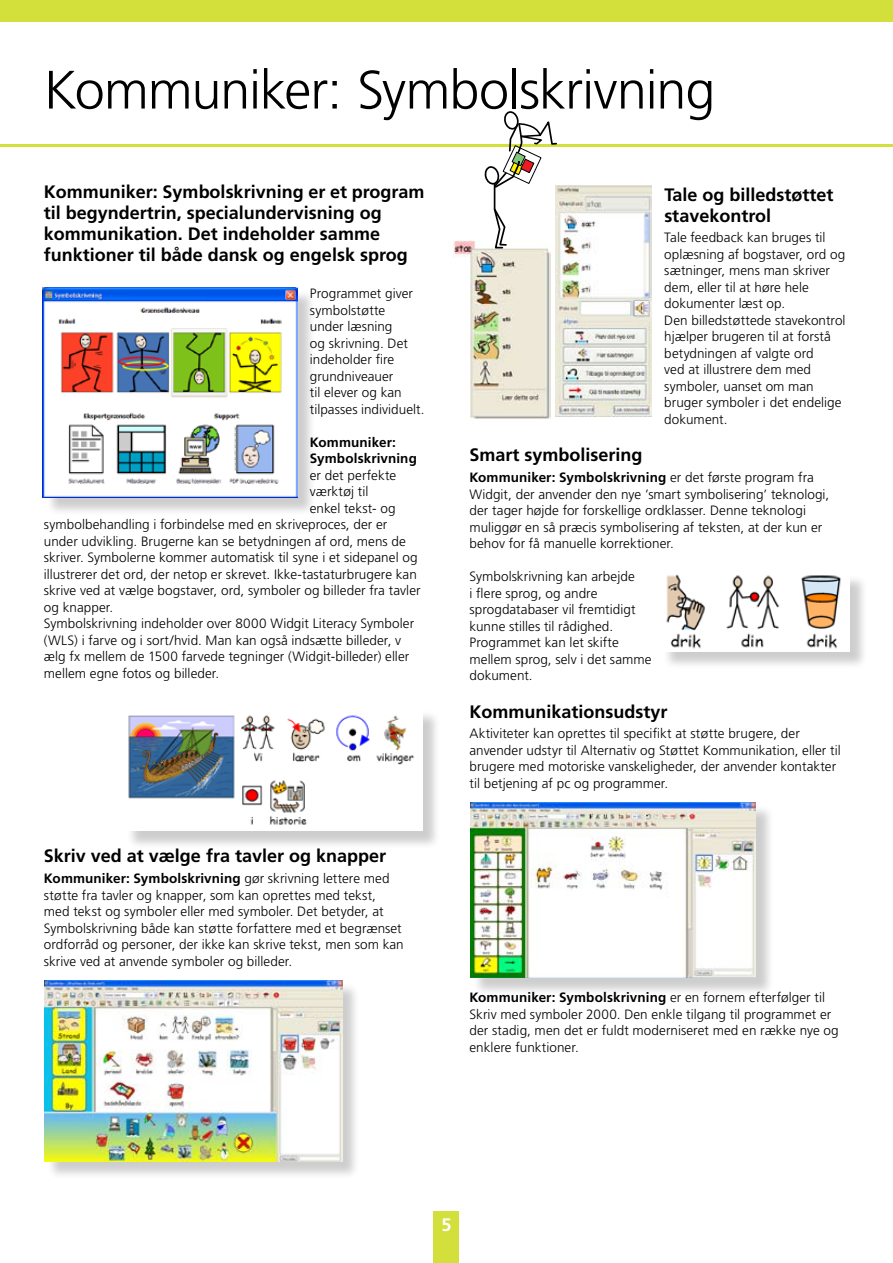
<style>
.page{position:relative;width:893px;height:1263px;background:#fff}
.page>*{position:absolute;margin:0;border:0;box-sizing:border-box;transform-origin:0 0}
.t1{font:300 54px "Frutiger LT";letter-spacing:-.02em;color:#000}
.t2{font:700 18px/21px "Frutiger LT";color:#000}
.t3{font:700 18px "Frutiger LT";color:#fff}
.t4{font:300 13.5px/16.5px "Frutiger LT";letter-spacing:.005em;color:#000}
.t5{font:700 13.5px/16.5px "Frutiger LT";letter-spacing:.01em;color:#000}
.s1{font-weight:700}
</style>
<div class="page">
<div style="left:0;top:0;width:893px;height:21px;background:#d3df3b"></div>
<hr style="left:0;top:145px;width:893px;height:2px;background:#d3df3b">
<div style="left:434px;top:1212px;width:25px;height:51px;background:#d3df3b"></div>
<div style="left:45px;top:290px;width:277px;height:233px;background:#000;opacity:.2"></div>
<img style="left:43px;top:287px;width:254px;height:210px">
<div style="left:472px;top:804px;width:398px;height:199px;background:#000;opacity:.2"></div>
<img style="left:470px;top:802px;width:286px;height:175px">
<div style="left:46px;top:982px;width:435px;height:204px;background:#000;opacity:.2"></div>
<img style="left:44px;top:980px;width:298px;height:181px">
<div style="left:126px;top:710px;width:410px;height:155px;background:#000;opacity:.2"></div>
<img style="left:126px;top:710px;width:296px;height:121px">
<div style="left:662px;top:575px;width:231px;height:101px;background:#000;opacity:.2"></div>
<img style="left:662px;top:574px;width:187px;height:77px">
<img style="left:556px;top:186px;width:95px;height:230px">
<img style="left:454px;top:240px;width:96px;height:179px">
<svg style="left:483px;top:111px;width:75px;height:138px"></svg>
<h1 class="t1" style="left:44px;top:59px;width:673px">Kommuniker: Symbolskrivning</h1>
<h2 class="t2" style="left:44px;top:181px;width:382px">Kommuniker: Symbolskrivning er et program til begyndertrin, specialundervisning og kommunikation. Det indeholder samme funktioner til både dansk og engelsk sprog</h2>
<p class="t4" style="left:310px;top:286px;width:116px">Programmet giver symbolstøtte<br>under læsning<br>og skrivning. Det indeholder fire grundniveauer<br>til elever og kan tilpasses individuelt.</p>
<p class="t5" style="left:310px;top:434px;width:109px">Kommuniker:<br>Symbolskrivning</p>
<p class="t4" style="left:310px;top:467px;width:88px">er det perfekte</p>
<p class="t4" style="left:310px;top:484px;width:60px">værktøj til</p>
<p class="t4" style="left:310px;top:500px;width:87px">enkel tekst- og</p>
<p class="t4" style="left:44px;top:517px;width:345px">symbolbehandling i forbindelse med en skriveproces, der er</p>
<p class="t4" style="left:44px;top:533px;width:364px">under udvikling. Brugerne kan se betydningen af ord, mens de</p>
<p class="t4" style="left:44px;top:550px;width:375px">skriver. Symbolerne kommer automatisk til syne i et sidepanel og</p>
<p class="t4" style="left:44px;top:566px;width:374px">illustrerer det ord, der netop er skrevet. Ikke-tastaturbrugere kan</p>
<p class="t4" style="left:44px;top:583px;width:378px">skrive ved at vælge bogstaver, ord, symboler og billeder fra tavler</p>
<p class="t4" style="left:44px;top:599px;width:71px">og knapper.</p>
<p class="t4" style="left:44px;top:616px;width:372px">Symbolskrivning indeholder over 8000 Widgit Literacy Symboler</p>
<p class="t4" style="left:44px;top:632px;width:359px">(WLS) i farve og i sort/hvid. Man kan også indsætte billeder, v</p>
<p class="t4" style="left:44px;top:649px;width:367px">ælg fx mellem de 1500 farvede tegninger (Widgit-billeder) eller</p>
<p class="t4" style="left:44px;top:665px;width:177px">mellem egne fotos og billeder.</p>
<h2 class="t2" style="left:44px;top:846px;width:344px">Skriv ved at vælge fra tavler og knapper</h2>
<p class="t4" style="left:44px;top:870px;width:361px"><span class="s1">Kommuniker: Symbolskrivning</span> gør skrivning lettere med støtte fra tavler og knapper, som kan oprettes med tekst, med tekst og symboler eller med symboler. Det betyder, at Symbolskrivning både kan støtte forfattere med et begrænset ordforråd og personer, der ikke kan skrive tekst, men som kan skrive ved at anvende symboler og billeder.</p>
<h2 class="t2" style="left:664px;top:184px;width:171px">Tale og billedstøttet stavekontrol</h2>
<p class="t4" style="left:664px;top:230px;width:183px">Tale feedback kan bruges til oplæsning af bogstaver, ord og sætninger, mens man skriver dem, eller til at høre hele dokumenter læst op.<br>Den billedstøttede stavekontrol hjælper brugeren til at forstå betydningen af valgte ord<br>ved at illustrere dem med symboler, uanset om man bruger symboler i det endelige dokument.</p>
<h2 class="t2" style="left:469px;top:445px;width:175px">Smart symbolisering</h2>
<p class="t4" style="left:469px;top:469px;width:361px"><span class="s1">Kommuniker: Symbolskrivning</span> er det første program fra Widgit, der anvender den nye ’smart symbolisering’ teknologi, der tager højde for forskellige ordklasser. Denne teknologi muliggør en så præcis symbolisering af teksten, at der kun er behov for få manuelle korrektioner.</p>
<p class="t4" style="left:469px;top:568px;width:183px">Symbolskrivning kan arbejde<br>i flere sprog, og andre sprogdatabaser vil fremtidigt kunne stilles til rådighed.<br>Programmet kan let skifte mellem sprog, selv i det samme dokument.</p>
<h2 class="t2" style="left:469px;top:701px;width:200px">Kommunikationsudstyr</h2>
<p class="t4" style="left:469px;top:726px;width:373px">Aktiviteter kan oprettes til specifikt at støtte brugere, der anvender udstyr til Alternativ og Støttet Kommunikation, eller til brugere med motoriske vanskeligheder, der anvender kontakter til betjening af pc og programmer.</p>
<p class="t4" style="left:469px;top:990px;width:371px"><span class="s1">Kommuniker: Symbolskrivning</span> er en fornem efterfølger til Skriv med symboler 2000. Den enkle tilgang til programmet er der stadig, men det er fuldt moderniseret med en række nye og enklere funktioner.</p>
<h2 class="t3" style="left:441px;top:1214px;width:12px">5</h2>
</div>
